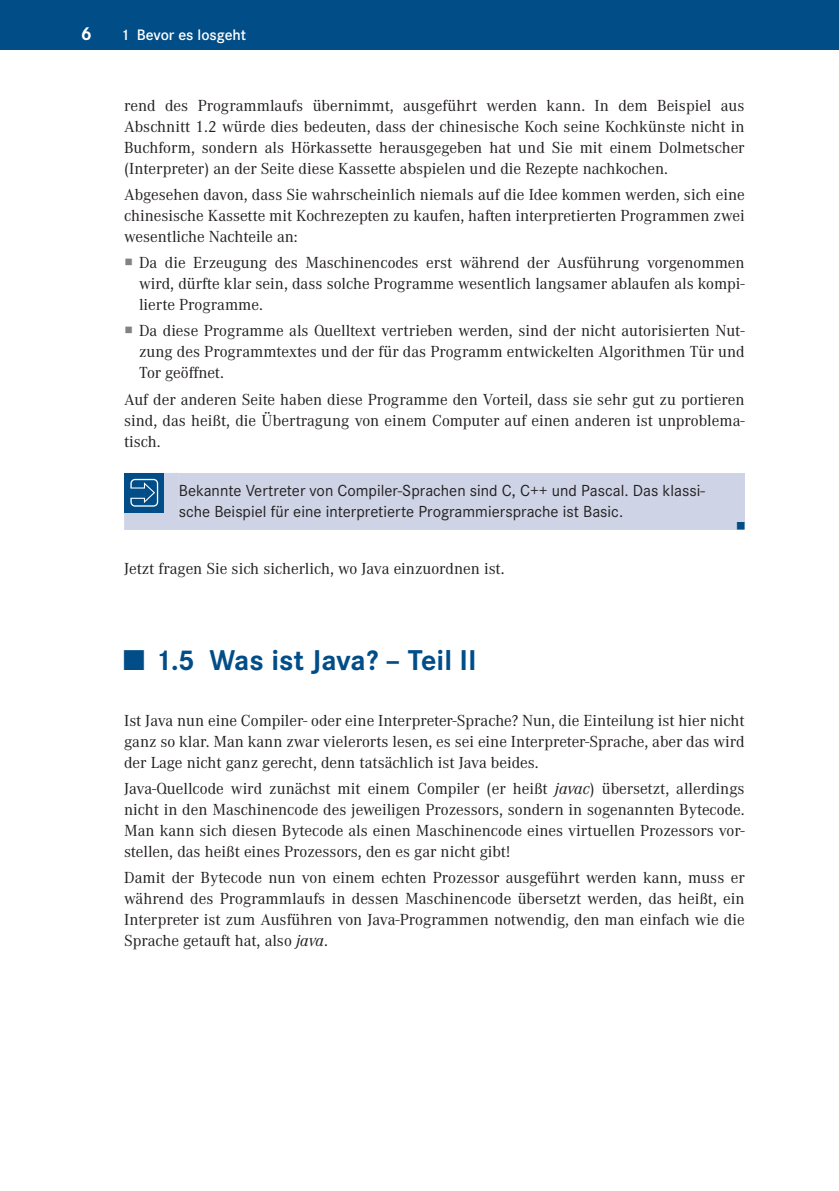
<style>
.page{position:relative;width:839px;height:1191px;background:#fff}
.page>*{position:absolute;margin:0;border:0;box-sizing:border-box;transform-origin:0 0}
.t1{font:700 29.75px "Corporate S Pro";color:#004d88}
.t2{font:700 19.25px "Corporate S Pro";color:#fff}
.t3{font:16.62px/21px "Corporate A Pro";color:#231f20;text-align:justify}
.t4{font:16.62px/21px "Corporate S Pro";color:#231f20}
.t5{font:600 15.75px "Corporate S Pro";color:#fff}
.s1{font-style:italic}
</style>
<div class="page">
<div style="left:0;top:0;width:838px;height:50px;background:#004d88"></div>
<div style="left:124px;top:473px;width:620px;height:57px;background:#ced3e5"></div>
<p class="t2" style="left:81px;top:18px;width:12px">6</p>
<p class="t5" style="left:123px;top:23px;width:124px">1 Bevor es losgeht</p>
<p class="t3" style="left:124px;top:94px;width:622px">rend des Programmlaufs übernimmt, ausgeführt werden kann. In dem Beispiel aus Abschnitt 1.2 würde dies bedeuten, dass der chinesische Koch seine Kochkünste nicht in Buchform, sondern als Hörkassette herausgegeben hat und Sie mit einem Dolmetscher (Interpreter) an der Seite diese Kassette abspielen und die Rezepte nachkochen.</p>
<p class="t3" style="left:124px;top:183px;width:622px">Abgesehen davon, dass Sie wahrscheinlich niemals auf die Idee kommen werden, sich eine chinesische Kassette mit Kochrezepten zu kaufen, haften interpretierten Programmen zwei wesentliche Nachteile an:</p>
<p class="t3" style="left:139px;top:251px;width:607px">Da die Erzeugung des Maschinencodes erst während der Ausführung vorgenommen wird, dürfte klar sein, dass solche Programme wesentlich langsamer ablaufen als kompi&shy;lierte Programme.</p>
<p class="t3" style="left:139px;top:320px;width:607px">Da diese Programme als Quelltext vertrieben werden, sind der nicht autorisierten Nut&shy;zung des Programmtextes und der für das Programm entwickelten Algorithmen Tür und Tor geöffnet.</p>
<p class="t3" style="left:124px;top:388px;width:622px">Auf der anderen Seite haben diese Programme den Vorteil, dass sie sehr gut zu portieren sind, das heißt, die Übertragung von einem Computer auf einen anderen ist unproblema&shy;tisch.</p>
<p class="t4" style="left:179px;top:479px;width:527px">Bekannte Vertreter von Compiler-Sprachen sind C, C++ und Pascal. Das klassi&shy;sche Beispiel für eine interpretierte Programmiersprache ist Basic.</p>
<p class="t3" style="left:124px;top:557px;width:382px">Jetzt fragen Sie sich sicherlich, wo Java einzuordnen ist.</p>
<h1 class="t1" style="left:124px;top:636px;width:354px">■ 1.5 Was ist Java? – Teil II</h1>
<p class="t3" style="left:124px;top:709px;width:622px">Ist Java nun eine Compiler- oder eine Interpreter-Sprache? Nun, die Einteilung ist hier nicht ganz so klar. Man kann zwar vielerorts lesen, es sei eine Interpreter-Sprache, aber das wird der Lage nicht ganz gerecht, denn tatsächlich ist Java beides.</p>
<p class="t3" style="left:124px;top:777px;width:622px">Java-Quellcode wird zunächst mit einem Compiler (er heißt <span class="s1">javac</span>) übersetzt, allerdings nicht in den Maschinencode des jeweiligen Prozessors, sondern in sogenannten Bytecode.<br>Man kann sich diesen Bytecode als einen Maschinencode eines virtuellen Prozessors vor&shy;stellen, das heißt eines Prozessors, den es gar nicht gibt!</p>
<p class="t3" style="left:124px;top:866px;width:622px">Damit der Bytecode nun von einem echten Prozessor ausgeführt werden kann, muss er während des Programmlaufs in dessen Maschinencode übersetzt werden, das heißt, ein Interpreter ist zum Ausführen von Java-Programmen notwendig, den man einfach wie die Sprache getauft hat, also <span class="s1">java</span>.</p>
</div>
